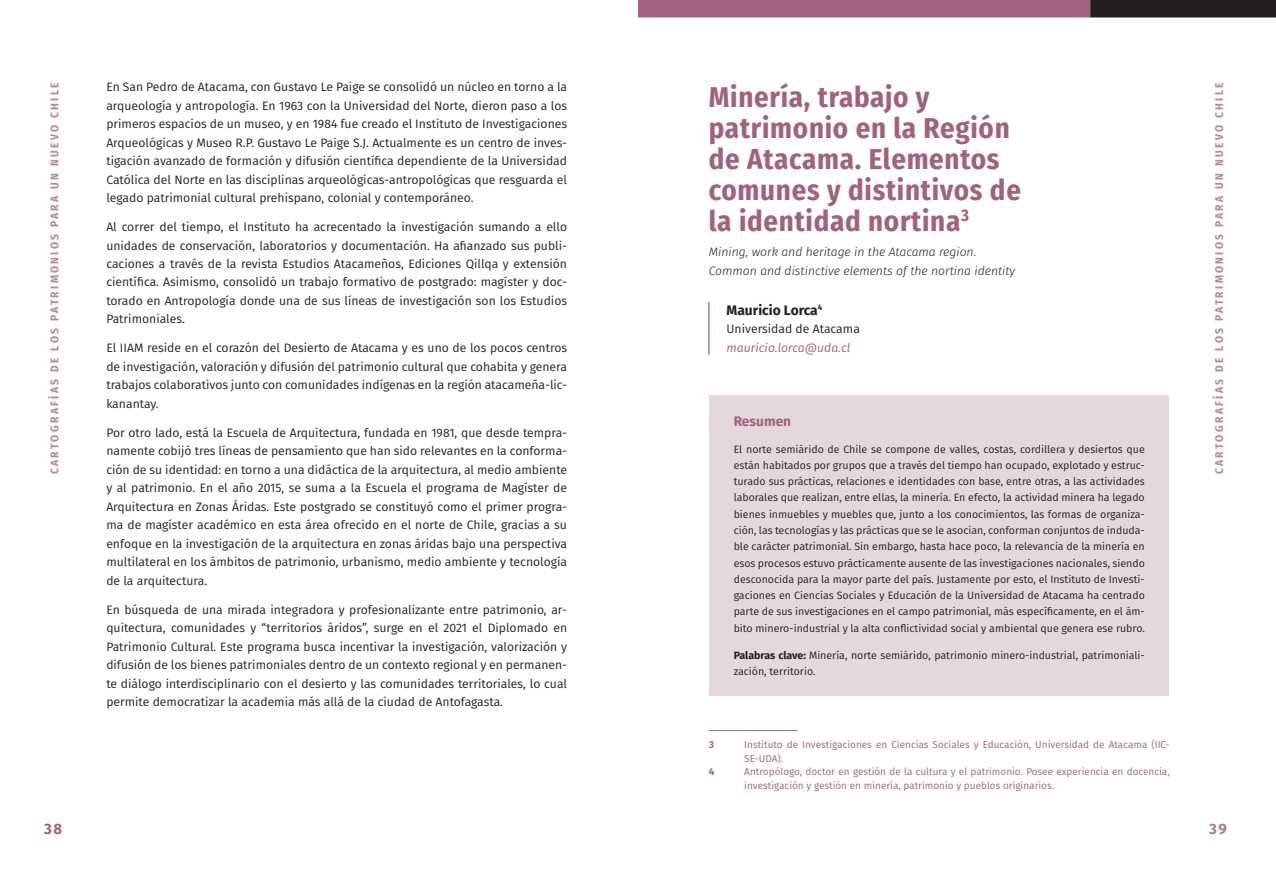
<style>
.page{position:relative;width:1276px;height:869px;background:#fff}
.page>*{position:absolute;margin:0;border:0;box-sizing:border-box;transform-origin:0 0}
.t1{font:700 28.75px/31px "Fira Sans Condensed";letter-spacing:.025em;color:#a2617e}
.t2{font:700 15px "Fira Sans";color:#a2617e}
.t3{font:700 15px "Fira Sans";color:#b07a91}
.t4{font:700 13.75px "Fira Sans";color:#231f20}
.t5{font:700 13.75px "Fira Sans";color:#a2617e}
.t6{font:12.25px/18.5px "Fira Sans";color:#231f20;text-align:justify}
.t7{font:italic 300 12.25px/18.5px "Fira Sans";color:#231f20}
.t8{font:italic 12.25px "Fira Sans";color:#a2617e}
.t9{font:700 11.25px "Fira Sans Condensed";letter-spacing:.21em;color:#b8889c}
.t10{font:10.62px/16.2px "Fira Sans";color:#231f20;text-align:justify}
.t11{font:10px/13.8px "Fira Sans";color:#a2617e}
.t12{font:700 10px "Fira Sans";color:#a2617e}
.s1{font-weight:700}
</style>
<div class="page">
<hr style="left:708px;top:302px;width:1px;height:52px;background:#a2617e">
<div style="left:709px;top:395px;width:460px;height:52px;background:#e6d7dc"></div>
<div style="left:709px;top:425px;width:460px;height:227px;background:#e6d7dc"></div>
<div style="left:709px;top:630px;width:460px;height:65px;background:#e6d7dc"></div>
<hr style="left:709px;top:730px;width:88px;height:1px;background:#a2617e">
<div style="left:638px;top:0;width:452px;height:17px;background:#a2617e"></div>
<div style="left:1090px;top:0;width:186px;height:17px;background:#231f20"></div>
<p class="t6" style="left:106px;top:77px;width:462px">En San Pedro de Atacama, con Gustavo Le Paige se consolidó un núcleo en torno a la arqueología y antropología. En 1963 con la Universidad del Norte, dieron paso a los primeros espacios de un museo, y en 1984 fue creado el Instituto de Investigaciones Arqueológicas y Museo R.P. Gustavo Le Paige S.J. Actualmente es un centro de inves&shy;tigación avanzado de formación y difusión científica dependiente de la Universidad Católica del Norte en las disciplinas arqueológicas-antropológicas que resguarda el legado patrimonial cultural prehispano, colonial y contemporáneo.</p>
<p class="t6" style="left:106px;top:217px;width:462px">Al correr del tiempo, el Instituto ha acrecentado la investigación sumando a ello unidades de conservación, laboratorios y documentación. Ha afianzado sus publi&shy;caciones a través de la revista Estudios Atacameños, Ediciones Qillqa y extensión científica. Asimismo, consolidó un trabajo formativo de postgrado: magíster y doc&shy;torado en Antropología donde una de sus líneas de investigación son los Estudios Patrimoniales.</p>
<p class="t6" style="left:106px;top:338px;width:462px">El IIAM reside en el corazón del Desierto de Atacama y es uno de los pocos centros de investigación, valoración y difusión del patrimonio cultural que cohabita y genera trabajos colaborativos junto con comunidades indígenas en la región atacameña-lic&shy;kanantay.</p>
<p class="t6" style="left:106px;top:423px;width:462px">Por otro lado, está la Escuela de Arquitectura, fundada en 1981, que desde tempra&shy;namente cobijó tres líneas de pensamiento que han sido relevantes en la conforma&shy;ción de su identidad: en torno a una didáctica de la arquitectura, al medio ambiente y al patrimonio. En el año 2015, se suma a la Escuela el programa de Magíster de Arquitectura en Zonas Áridas. Este postgrado se constituyó como el primer progra&shy;ma de magíster académico en esta área ofrecido en el norte de Chile, gracias a su enfoque en la investigación de la arquitectura en zonas áridas bajo una perspectiva multilateral en los ámbitos de patrimonio, urbanismo, medio ambiente y tecnología de la arquitectura.</p>
<p class="t6" style="left:106px;top:599px;width:462px">En búsqueda de una mirada integradora y profesionalizante entre patrimonio, ar&shy;quitectura, comunidades y “territorios áridos”, surge en el 2021 el Diplomado en Patrimonio Cultural. Este programa busca incentivar la investigación, valorización y difusión de los bienes patrimoniales dentro de un contexto regional y en permanen&shy;te diálogo interdisciplinario con el desierto y las comunidades territoriales, lo cual permite democratizar la academia más allá de la ciudad de Antofagasta.</p>
<p class="t9" style="left:45px;top:474px;width:393px;rotate:-90deg">CARTOGRAFÍAS DE LOS PATRIMONIOS PARA UN NUEVO CHILE</p>
<p class="t9" style="left:1210px;top:474px;width:393px;rotate:-90deg">CARTOGRAFÍAS DE LOS PATRIMONIOS PARA UN NUEVO CHILE</p>
<h1 class="t1" style="left:709px;top:79px;width:313px">Minería, trabajo y patrimonio en la Región de Atacama. Elementos comunes y distintivos de la identidad nortina<sup>3</sup></h1>
<p class="t7" style="left:709px;top:243px;width:308px">Mining, work and heritage in the Atacama region.<br>Common and distinctive elements of the nortina identity</p>
<p class="t4" style="left:726px;top:298px;width:97px">Mauricio Lorca<sup>4</sup></p>
<p class="t6" style="left:726px;top:319px;width:135px">Universidad de Atacama</p>
<p class="t8" style="left:726px;top:338px;width:125px">mauricio.lorca@uda.cl</p>
<p class="t5" style="left:733px;top:409px;width:59px">Resumen</p>
<p class="t10" style="left:733px;top:440px;width:413px">El norte semiárido de Chile se compone de valles, costas, cordillera y desiertos que están habitados por grupos que a través del tiempo han ocupado, explotado y estruc&shy;turado sus prácticas, relaciones e identidades con base, entre otras, a las actividades laborales que realizan, entre ellas, la minería. En efecto, la actividad minera ha legado bienes inmuebles y muebles que, junto a los conocimientos, las formas de organiza&shy;ción, las tecnologías y las prácticas que se le asocian, conforman conjuntos de induda&shy;ble carácter patrimonial. Sin embargo, hasta hace poco, la relevancia de la minería en esos procesos estuvo prácticamente ausente de las investigaciones nacionales, siendo desconocida para la mayor parte del país. Justamente por esto, el Instituto de Investi&shy;gaciones en Ciencias Sociales y Educación de la Universidad de Atacama ha centrado parte de sus investigaciones en el campo patrimonial, más específicamente, en el ám&shy;bito minero-industrial y la alta conflictividad social y ambiental que genera ese rubro.</p>
<p class="t10" style="left:733px;top:646px;width:413px"><span class="s1">Palabras clave:</span> Minería, norte semiárido, patrimonio minero-industrial, patrimoniali&shy;zación, territorio.</p>
<p class="t12" style="left:709px;top:735px;width:7px">3</p>
<p class="t11" style="left:744px;top:737px;width:427px">Instituto de Investigaciones en Ciencias Sociales y Educación, Universidad de Atacama (IIC-<br>SE-UDA).</p>
<p class="t12" style="left:709px;top:763px;width:7px">4</p>
<p class="t11" style="left:744px;top:764px;width:427px">Antropólogo, doctor en gestión de la cultura y el patrimonio. Posee experiencia en docencia, investigación y gestión en minería, patrimonio y pueblos originarios.</p>
<p class="t2" style="left:44px;top:816px;width:20px">38</p>
<p class="t3" style="left:1209px;top:816px;width:19px">39</p>
</div>
